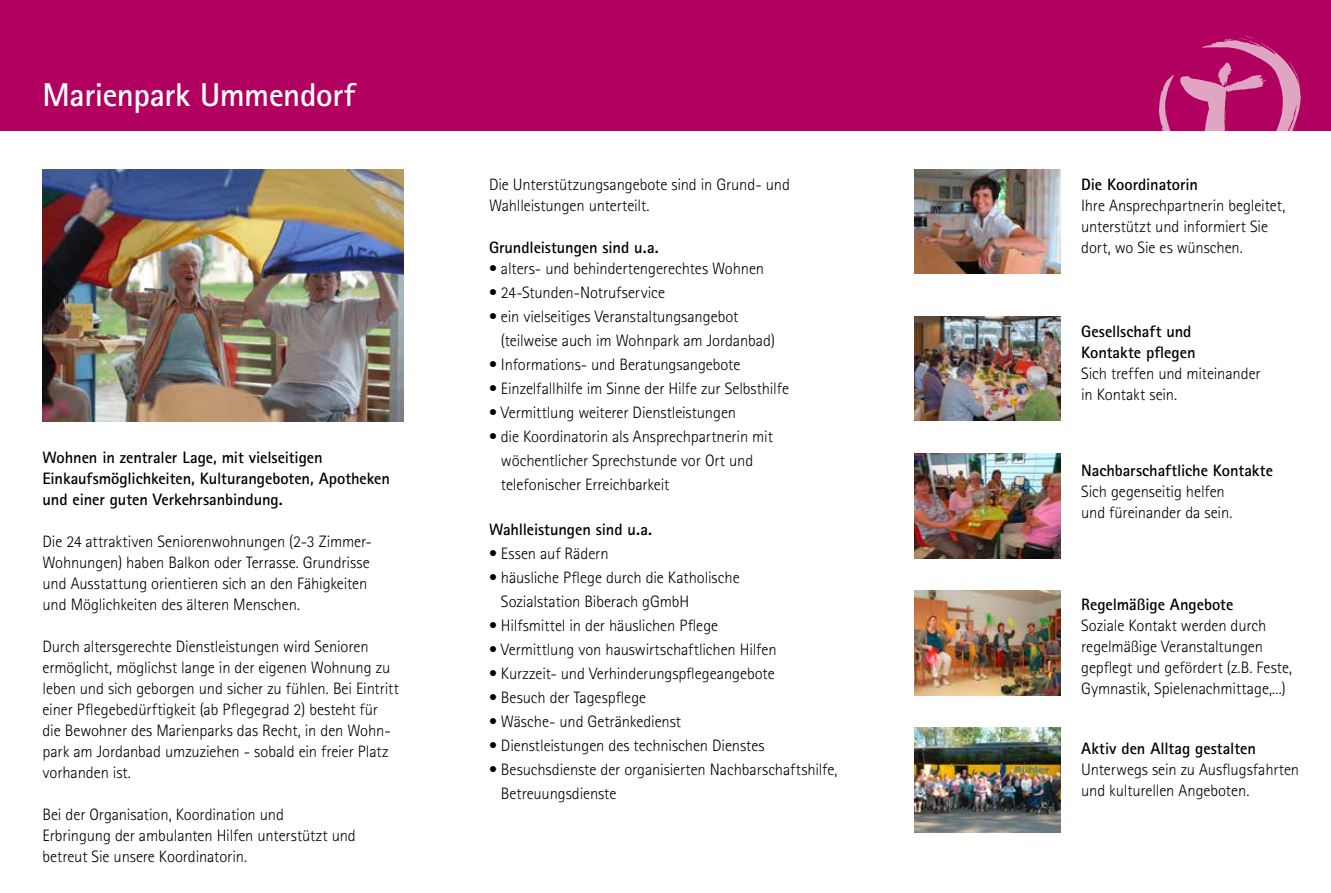
<style>
.page{position:relative;width:1331px;height:893px;background:#fff}
.page>*{position:absolute;margin:0;border:0;box-sizing:border-box;transform-origin:0 0}
.t1{font:700 33px "Rotis SES";letter-spacing:-.015em;color:#fff}
.t2{font:300 16.5px/21px "Rotis SES";letter-spacing:-.005em;color:#000}
.t3{font:700 16.5px/21px "Rotis SES";letter-spacing:-.005em;color:#000}
</style>
<div class="page">
<div style="left:0;top:0;width:1331px;height:131px;background:#b10060"></div>
<img style="left:1159px;top:35px;width:142px;height:96px">
<img style="left:43px;top:169px;width:361px;height:252px">
<img style="left:914px;top:169px;width:147px;height:105px">
<img style="left:914px;top:316px;width:147px;height:105px">
<img style="left:914px;top:454px;width:147px;height:104px">
<img style="left:914px;top:591px;width:147px;height:104px">
<img style="left:914px;top:728px;width:147px;height:104px">
<h1 class="t1" style="left:43px;top:73px;width:314px">Marienpark Ummendorf</h1>
<p class="t3" style="left:43px;top:446px;width:349px">Wohnen in zentraler Lage, mit vielseitigen<br>Einkaufsmöglichkeiten, Kulturangeboten, Apotheken und einer guten Verkehrsanbindung.</p>
<p class="t2" style="left:43px;top:530px;width:331px">Die 24 attraktiven Seniorenwohnungen (2-3 Zimmer-Wohnungen) haben Balkon oder Terrasse. Grundrisse und Ausstattung orientieren sich an den Fähigkeiten und Möglichkeiten des älteren Menschen.</p>
<p class="t2" style="left:43px;top:635px;width:358px">Durch altersgerechte Dienstleistungen wird Senioren ermöglicht, möglichst lange in der eigenen Wohnung zu leben und sich geborgen und sicher zu fühlen. Bei Eintritt einer Pflegebedürftigkeit (ab Pflegegrad 2) besteht für die Bewohner des Marienparks das Recht, in den Wohn&shy;park am Jordanbad umzuziehen - sobald ein freier Platz vorhanden ist.</p>
<p class="t2" style="left:43px;top:803px;width:315px">Bei der Organisation, Koordination und<br>Erbringung der ambulanten Hilfen unterstützt und betreut Sie unsere Koordinatorin.</p>
<p class="t2" style="left:489px;top:174px;width:302px">Die Unterstützungsangebote sind in Grund- und<br>Wahlleistungen unterteilt.</p>
<p class="t3" style="left:489px;top:236px;width:171px">Grundleistungen sind u.a.</p>
<p class="t2" style="left:489px;top:258px;width:277px">• alters- und behindertengerechtes Wohnen</p>
<p class="t2" style="left:489px;top:282px;width:178px">• 24-Stunden-Notrufservice</p>
<p class="t2" style="left:501px;top:304px;width:276px;line-height:24px;text-indent:-12px">• ein vielseitiges Veranstaltungsangebot (teilweise auch im Wohnpark am Jordanbad)</p>
<p class="t2" style="left:489px;top:354px;width:253px">• Informations- und Beratungsangebote</p>
<p class="t2" style="left:489px;top:378px;width:302px">• Einzelfallhilfe im Sinne der Hilfe zur Selbsthilfe</p>
<p class="t2" style="left:489px;top:402px;width:249px">• Vermittlung weiterer Dienstleistungen</p>
<p class="t2" style="left:501px;top:424px;width:273px;line-height:24px;text-indent:-12px">• die Koordinatorin als Ansprechpartnerin mit wöchentlicher Sprechstunde vor Ort und telefonischer Erreichbarkeit</p>
<p class="t3" style="left:489px;top:518px;width:165px">Wahlleistungen sind u.a.</p>
<p class="t2" style="left:489px;top:543px;width:121px">• Essen auf Rädern</p>
<p class="t2" style="left:501px;top:565px;width:240px;line-height:24px;text-indent:-12px">• häusliche Pflege durch die Katholische<br>Sozialstation Biberach gGmbH</p>
<p class="t2" style="left:489px;top:615px;width:231px">• Hilfsmittel in der häuslichen Pflege</p>
<p class="t2" style="left:489px;top:639px;width:289px">• Vermittlung von hauswirtschaftlichen Hilfen</p>
<p class="t2" style="left:489px;top:663px;width:287px">• Kurzzeit- und Verhinderungspflegeangebote</p>
<p class="t2" style="left:489px;top:687px;width:159px">• Besuch der Tagespflege</p>
<p class="t2" style="left:489px;top:711px;width:193px">• Wäsche- und Getränkedienst</p>
<p class="t2" style="left:489px;top:735px;width:277px">• Dienstleistungen des technischen Dienstes</p>
<p class="t2" style="left:501px;top:757px;width:338px;line-height:24px;text-indent:-12px">• Besuchsdienste der organisierten Nachbarschaftshilfe,<br>Betreuungsdienste</p>
<p class="t3" style="left:1081px;top:173px;width:118px">Die Koordinatorin</p>
<p class="t2" style="left:1081px;top:195px;width:206px">Ihre Ansprechpartnerin begleitet, unterstützt und informiert Sie dort, wo Sie es wünschen.</p>
<p class="t3" style="left:1081px;top:320px;width:116px">Gesellschaft und<br>Kontakte pflegen</p>
<p class="t2" style="left:1081px;top:363px;width:181px">Sich treffen und miteinander in Kontakt sein.</p>
<p class="t3" style="left:1081px;top:460px;width:193px">Nachbarschaftliche Kontakte</p>
<p class="t2" style="left:1081px;top:481px;width:153px">Sich gegenseitig helfen und füreinander da sein.</p>
<p class="t3" style="left:1081px;top:593px;width:154px">Regelmäßige Angebote</p>
<p class="t2" style="left:1081px;top:615px;width:212px">Soziale Kontakt werden durch regelmäßige Veranstaltungen gepflegt und gefördert (z.B. Feste, Gymnastik, Spielenachmittage,...)</p>
<p class="t3" style="left:1081px;top:738px;width:176px">Aktiv den Alltag gestalten</p>
<p class="t2" style="left:1081px;top:759px;width:219px">Unterwegs sein zu Ausflugsfahrten und kulturellen Angeboten.</p>
</div>
